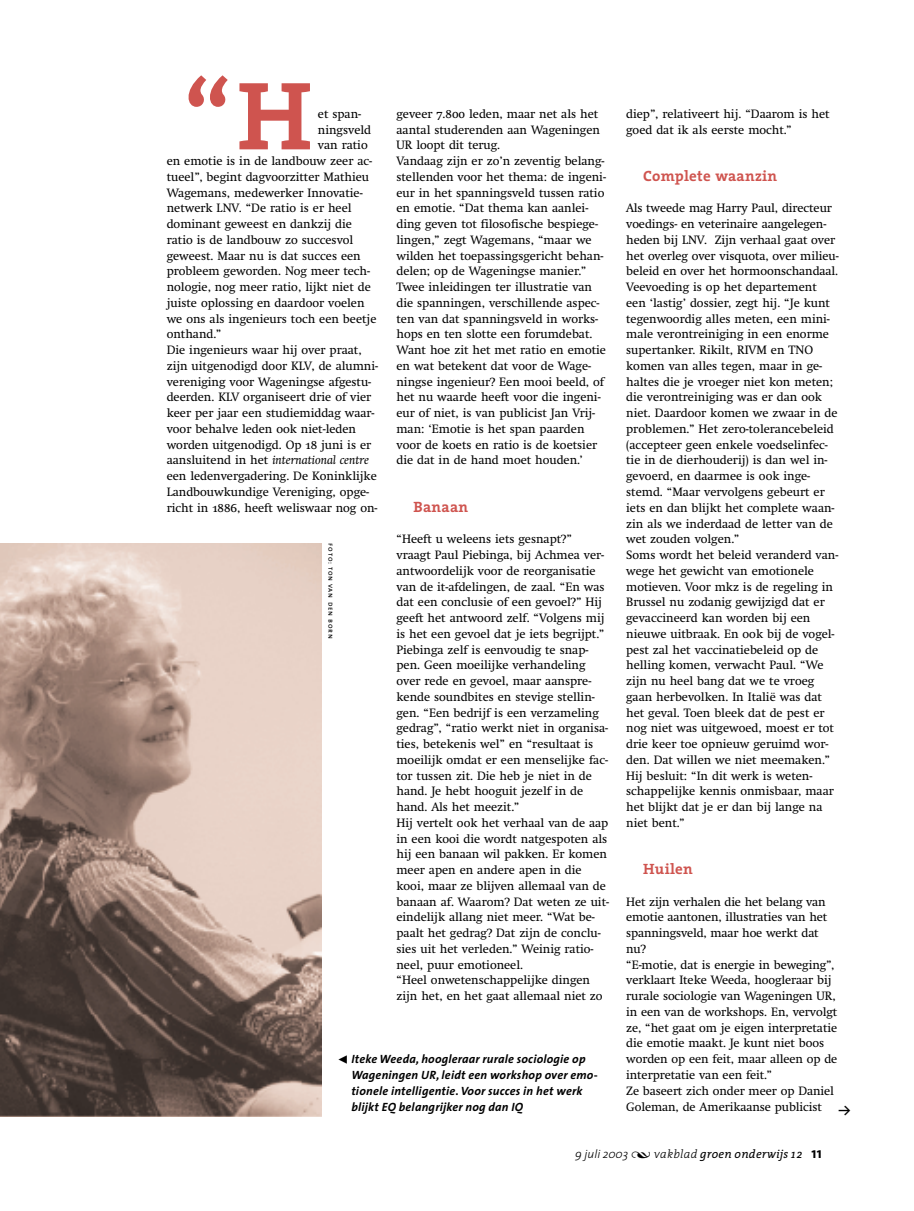
<style>
.page{position:relative;width:914px;height:1211px;background:#fff}
.page>*{position:absolute;margin:0;border:0;box-sizing:border-box;transform-origin:0 0}
.t1{font:700 97.8px "The Serif";color:#cf544f}
.t2{font:700 15px "The Serif";letter-spacing:.02em;color:#cf544f}
.t3{font:12px/15.8px "Swift Special";color:#000}
.t4{font:italic 700 12px/15.8px "The Sans";letter-spacing:.02em;color:#000}
.t5{font:italic 12px "The Serif";letter-spacing:.02em;color:#000}
.t6{font:italic 12px "Swift Special";color:#000}
.t7{font:12px "The Mix Bold Expert";color:#000}
.t8{font:7.5px "The Sans Caps";letter-spacing:.115em;color:#000}
.s1{font-style:normal}
.s2{font-family:"The Sans Light Expert";font-weight:400;font-style:normal}
.s3{font-family:"The Sans";font-weight:300}
.s4{font-family:"The Serif Extra Light Expert";font-style:normal}
.s5{font-weight:300}
.s6{font-family:"The Sans";font-weight:700;font-style:normal;font-size:15px}
</style>
<div class="page">
<img style="left:1px;top:543px;width:321px;height:574px">
<h1 class="t1" style="left:184px;top:81px;width:130px">“H</h1>
<p class="t3" style="left:318px;top:107px;width:45px">et span-</p>
<p class="t3" style="left:318px;top:123px;width:55px">ningsveld</p>
<p class="t3" style="left:318px;top:139px;width:51px">van ratio</p>
<p class="t3" style="left:167px;top:154px;width:207px">en emotie is in de landbouw zeer ac-</p>
<p class="t3" style="left:167px;top:170px;width:204px">tueel”, begint dagvoorzitter Mathieu</p>
<p class="t3" style="left:167px;top:186px;width:197px">Wagemans, medewerker Innovatie-</p>
<p class="t3" style="left:167px;top:202px;width:186px">netwerk LNV. “De ratio is er heel</p>
<p class="t3" style="left:167px;top:217px;width:187px">dominant geweest en dankzij die</p>
<p class="t3" style="left:167px;top:233px;width:188px">ratio is de landbouw zo succesvol</p>
<p class="t3" style="left:167px;top:249px;width:195px">geweest. Maar nu is dat succes een</p>
<p class="t3" style="left:167px;top:265px;width:205px">probleem geworden. Nog meer tech-</p>
<p class="t3" style="left:167px;top:280px;width:205px">nologie, nog meer ratio, lijkt niet de</p>
<p class="t3" style="left:167px;top:296px;width:199px">juiste oplossing en daardoor voelen</p>
<p class="t3" style="left:167px;top:312px;width:211px">we ons als ingenieurs toch een beetje</p>
<p class="t3" style="left:167px;top:328px;width:56px">onthand.”</p>
<p class="t3" style="left:167px;top:343px;width:196px">Die ingenieurs waar hij over praat,</p>
<p class="t3" style="left:167px;top:359px;width:213px">zijn uitgenodigd door KLV, de alumni-</p>
<p class="t3" style="left:167px;top:375px;width:206px">vereniging voor Wageningse afgestu-</p>
<p class="t3" style="left:167px;top:391px;width:206px">deerden. KLV organiseert drie of vier</p>
<p class="t3" style="left:167px;top:406px;width:209px">keer per jaar een studiemiddag waar-</p>
<p class="t3" style="left:167px;top:422px;width:191px">voor behalve leden ook niet-leden</p>
<p class="t3" style="left:167px;top:438px;width:206px">worden uitgenodigd. Op 18 juni is er</p>
<p class="t6" style="left:167px;top:456px;width:204px"><span class="s1">aansluitend in het</span> international centre</p>
<p class="t3" style="left:167px;top:469px;width:211px">een ledenvergadering. De Koninklijke</p>
<p class="t3" style="left:167px;top:485px;width:204px">Landbouwkundige Vereniging, opge-</p>
<p class="t3" style="left:167px;top:501px;width:212px">richt in 1886, heeft weliswaar nog on-</p>
<p class="t8" style="left:335px;top:543px;width:97px;rotate:90deg">foto: ton van den born</p>
<p class="t3" style="left:396px;top:107px;width:211px">geveer 7.800 leden, maar net als het aantal studerenden aan Wageningen UR loopt dit terug.<br>Vandaag zijn er zo’n zeventig belang&shy;stellenden voor het thema: de ingeni&shy;eur in het spanningsveld tussen ratio en emotie. “Dat thema kan aanlei&shy;ding geven tot filosofische bespiege&shy;lingen,” zegt Wagemans, “maar we wilden het toepassingsgericht behan&shy;delen; op de Wageningse manier.” Twee inleidingen ter illustratie van die spanningen, verschillende aspec&shy;ten van dat spanningsveld in works&shy;hops en ten slotte een forumdebat.<br>Want hoe zit het met ratio en emotie en wat betekent dat voor de Wage&shy;ningse ingenieur? Een mooi beeld, of het nu waarde heeft voor die ingeni&shy;eur of niet, is van publicist Jan Vrij&shy;man: ‘Emotie is het span paarden voor de koets en ratio is de koetsier die dat in de hand moet houden.’</p>
<p class="t2" style="left:413px;top:501px;width:56px">Banaan</p>
<p class="t3" style="left:396px;top:532px;width:214px">“Heeft u weleens iets gesnapt?” vraagt Paul Piebinga, bij Achmea ver&shy;antwoordelijk voor de reorganisatie van de it-afdelingen, de zaal. “En was dat een conclusie of een gevoel?” Hij geeft het antwoord zelf. “Volgens mij is het een gevoel dat je iets begrijpt.” Piebinga zelf is eenvoudig te snap&shy;pen. Geen moeilijke verhandeling over rede en gevoel, maar aanspre&shy;kende soundbites en stevige stellin&shy;gen. “Een bedrijf is een verzameling gedrag”, “ratio werkt niet in organisa&shy;ties, betekenis wel” en “resultaat is moeilijk omdat er een menselijke fac&shy;tor tussen zit. Die heb je niet in de hand. Je hebt hooguit jezelf in de hand. Als het meezit.”<br>Hij vertelt ook het verhaal van de aap in een kooi die wordt natgespoten als hij een banaan wil pakken. Er komen meer apen en andere apen in die kooi, maar ze blijven allemaal van de banaan af. Waarom? Dat weten ze uit&shy;eindelijk allang niet meer. “Wat be&shy;paalt het gedrag? Dat zijn de conclu&shy;sies uit het verleden.” Weinig ratio&shy;neel, puur emotioneel.<br>“Heel onwetenschappelijke dingen zijn het, en het gaat allemaal niet zo</p>
<p class="t4" style="left:351px;top:1052px;width:248px;text-indent:-14px"><span class="s2">¯</span> Iteke Weeda, hoogleraar rurale sociologie op Wageningen UR, leidt een workshop over emo&shy;tionele intelligentie. Voor succes in het werk blijkt EQ belangrijker nog dan IQ</p>
<p class="t3" style="left:626px;top:107px;width:205px">diep”, relativeert hij. “Daarom is het goed dat ik als eerste mocht.”</p>
<p class="t2" style="left:643px;top:170px;width:135px">Complete waanzin</p>
<p class="t3" style="left:626px;top:202px;width:214px">Als tweede mag Harry Paul, directeur voedings- en veterinaire aangelegen&shy;heden bij LNV. Zijn verhaal gaat over het overleg over visquota, over milieu&shy;beleid en over het hormoonschandaal.<br>Veevoeding is op het departement een ‘lastig’ dossier, zegt hij. “Je kunt tegenwoordig alles meten, een mini&shy;male verontreiniging in een enorme supertanker. Rikilt, RIVM en TNO komen van alles tegen, maar in ge&shy;haltes die je vroeger niet kon meten; die verontreiniging was er dan ook niet. Daardoor komen we zwaar in de problemen.” Het zero-tolerancebeleid (accepteer geen enkele voedselinfec&shy;tie in de dierhouderij) is dan wel in&shy;gevoerd, en daarmee is ook inge&shy;stemd. “Maar vervolgens gebeurt er iets en dan blijkt het complete waan&shy;zin als we inderdaad de letter van de wet zouden volgen.”<br>Soms wordt het beleid veranderd van&shy;wege het gewicht van emotionele motieven. Voor mkz is de regeling in Brussel nu zodanig gewijzigd dat er gevaccineerd kan worden bij een nieuwe uitbraak. En ook bij de vogel&shy;pest zal het vaccinatiebeleid op de helling komen, verwacht Paul. “We zijn nu heel bang dat we te vroeg gaan herbevolken. In Italië was dat het geval. Toen bleek dat de pest er nog niet was uitgewoed, moest er tot drie keer toe opnieuw geruimd wor&shy;den. Dat willen we niet meemaken.” Hij besluit: “In dit werk is weten&shy;schappelijke kennis onmisbaar, maar het blijkt dat je er dan bij lange na niet bent.”</p>
<p class="t2" style="left:643px;top:863px;width:51px">Huilen</p>
<p class="t3" style="left:626px;top:895px;width:213px">Het zijn verhalen die het belang van emotie aantonen, illustraties van het spanningsveld, maar hoe werkt dat nu?<br>“E-motie, dat is energie in beweging”, verklaart Iteke Weeda, hoogleraar bij rurale sociologie van Wageningen UR, in een van de workshops. En, vervolgt ze, “het gaat om je eigen interpretatie die emotie maakt. Je kunt niet boos worden op een feit, maar alleen op de interpretatie van een feit.”<br>Ze baseert zich onder meer op Daniel Goleman, de Amerikaanse publicist</p>
<p class="t7" style="left:838px;top:1103px;width:13px">Y</p>
<p class="t5" style="left:575px;top:1149px;width:248px"><span class="s3">9 juli 2003</span> <span class="s4">Œ</span> <span class="s5">vakblad</span> groen onderwijs 12 <span class="s6">11</span></p>
</div>
